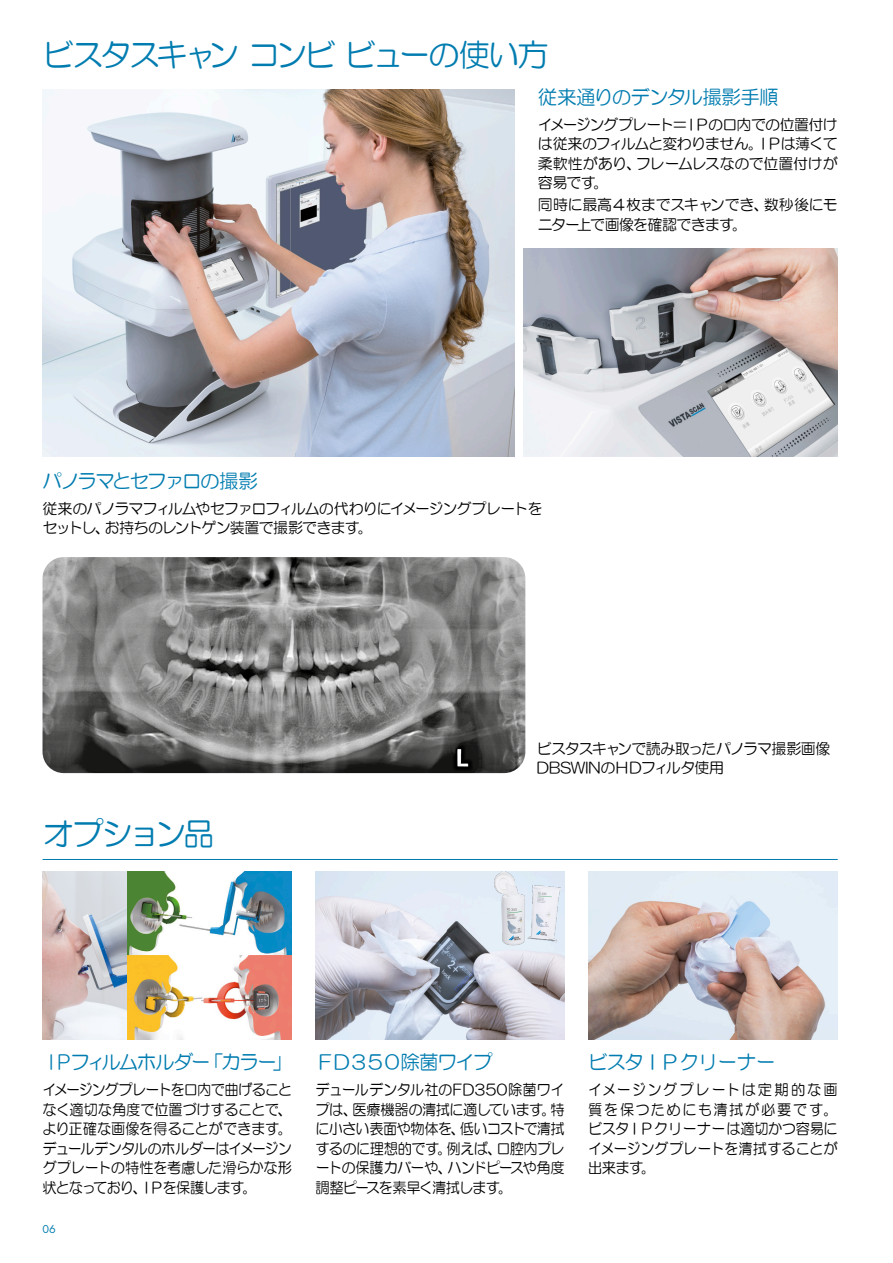
<style>
.page{position:relative;width:893px;height:1263px;background:#fff}
.page>*{position:absolute;margin:0;border:0;box-sizing:border-box;transform-origin:0 0}
.t1{font:31.5px "HG Maru Gothic MPRO";letter-spacing:-.1em;color:#007cb0}
.t2{font:19.5px "HG Maru Gothic MPRO";letter-spacing:-.08em;color:#007cb0}
.t3{font:19.5px "HG Maru Gothic MPRO";letter-spacing:-.13em;color:#007cb0;scale:.91 1}
.t4{font:19.5px "HG Maru Gothic MPRO";letter-spacing:-.04em;color:#007cb0}
.t5{font:19.5px "HG Maru Gothic MPRO";letter-spacing:-.035em;color:#007cb0}
.t6{font:15px/19.5px "HG Maru Gothic MPRO";letter-spacing:-.045em;color:#000;text-align:justify;scale:.95 1}
.t7{font:15px/19.5px "HG Maru Gothic MPRO";letter-spacing:-.045em;color:#000}
.t8{font:12px "Futura TOT Boo";color:#007cb0}
</style>
<div class="page">
<img style="left:43px;top:89px;width:471px;height:367px">
<img style="left:523px;top:248px;width:315px;height:208px">
<img style="left:315px;top:872px;width:250px;height:167px">
<img style="left:588px;top:872px;width:250px;height:167px">
<img style="left:43px;top:557px;width:482px;height:216px">
<hr style="left:43px;top:859px;width:795px;height:1px;background:#007cb0">
<img style="left:495px;top:872px;width:65px;height:81px">
<img style="left:43px;top:872px;width:84px;height:167px">
<img style="left:127px;top:872px;width:165px;height:167px">
<h1 class="t1" style="left:43px;top:39px;width:508px">ビスタスキャンコンビビューの使い方</h1>
<h2 class="t4" style="left:538px;top:87px;width:242px">従来通りのデンタル撮影手順</h2>
<p class="t7" style="left:538px;top:115px;width:301px;text-align:justify">イメージングプレート＝ＩＰの口内での位置付けは従来のフィルムと変わりません。ＩＰは薄くて柔軟性があり、フレームレスなので位置付けが容易です。</p>
<p class="t7" style="left:538px;top:195px;width:301px">同時に最高４枚までスキャンでき、数秒後にモニター上で画像を確認できます。</p>
<h2 class="t2" style="left:43px;top:471px;width:217px">パノラマとセファロの撮影</h2>
<p class="t7" style="left:43px;top:499px;width:501px">従来のパノラマフィルムやセファロフィルムの代わりにイメージングプレートをセットし、お持ちのレントゲン装置で撮影できます。</p>
<h1 class="t1" style="left:43px;top:817px;width:174px">オプション品</h1>
<p class="t7" style="left:537px;top:738px;width:295px">ビスタスキャンで読み取ったパノラマ撮影画像<br>DBSWINのＨＤフィルタ使用</p>
<h2 class="t3" style="left:43px;top:1053px;width:276px">ＩＰフィルムホルダー「カラー」</h2>
<p class="t6" style="left:43px;top:1080px;width:264px">イメージングプレートを口内で曲げることなく適切な角度で位置づけすることで、より正確な画像を得ることができます。デュールデンタルのホルダーはイメージングプレートの特性を考慮した滑らかな形状となっており、ＩＰを保護します。</p>
<p class="t8" style="left:43px;top:1222px;width:15px">06</p>
<h2 class="t2" style="left:315px;top:1053px;width:179px">ＦＤ３５０除菌ワイプ</h2>
<p class="t6" style="left:315px;top:1080px;width:264px">デュールデンタル社のFD350除菌ワイプは、医療機器の清拭に適しています。特に小さい表面や物体を、低いコストで清拭するのに理想的です。例えば、口腔内プレートの保護カバーや、ハンドピースや角度調整ピースを素早く清拭します。</p>
<h2 class="t5" style="left:588px;top:1053px;width:189px">ビスタＩＰクリーナー</h2>
<p class="t6" style="left:588px;top:1080px;width:264px">イメージングプレートは定期的な画質を保つためにも清拭が必要です。ビスタＩＰクリーナーは適切かつ容易にイメージングプレートを清拭することが出来ます。</p>
</div>
